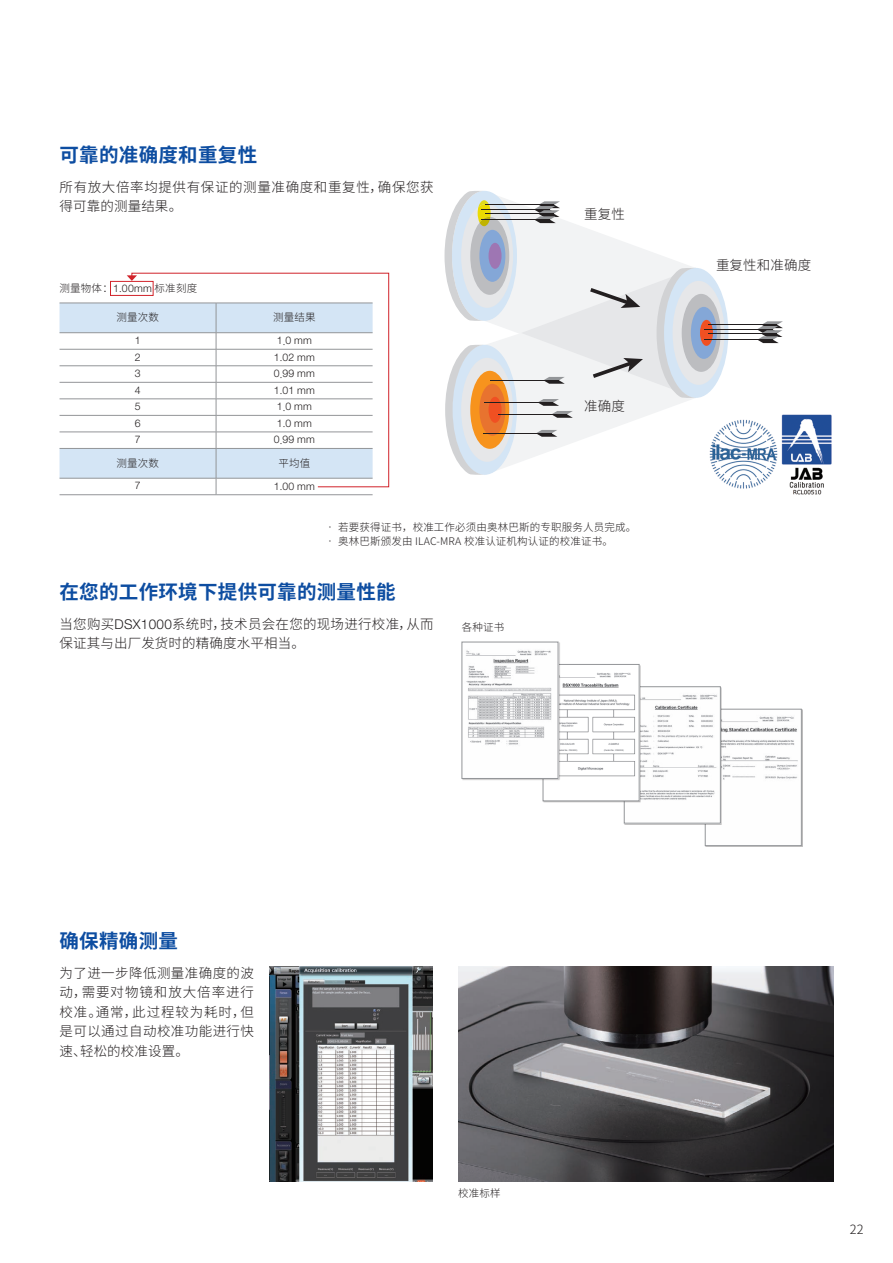
<style>
.page{position:relative;width:893px;height:1263px;background:#fff}
.page>*{position:absolute;margin:0;border:0;box-sizing:border-box;transform-origin:0 0}
.t1{font:700 19.5px "Noto Sans SC";letter-spacing:.015em;color:#0d4da1}
.t2{font:300 13.5px/19.5px "Noto Sans SC";letter-spacing:.03em;color:#231f20}
.t3{font:300 13.5px "Noto Sans SC";letter-spacing:.01em;color:#231f20}
.t4{font:300 12.75px "Noto Sans SC";color:#231f20}
.t5{font:300 10.5px "Noto Sans SC";letter-spacing:.015em;color:#231f20}
.t6{font:300 10.5px "Helvetica Neue LTW1 G";letter-spacing:.02em;color:#231f20}
.s1{font-family:"Helvetica Neue LTW1 G"}
.s2{font-family:"Noto Sans SC"}
</style>
<div class="page">
<svg style="left:131px;top:272px;width:258px;height:215px"></svg>
<svg style="left:127px;top:275px;width:10px;height:6px"></svg>
<svg style="left:60px;top:304px;width:313px;height:174px"></svg>
<hr style="left:60px;top:303px;width:156px;height:1px;background:#939598">
<hr style="left:216px;top:303px;width:157px;height:1px;background:#939598">
<hr style="left:60px;top:332px;width:156px;height:1px;background:#939598">
<hr style="left:216px;top:332px;width:157px;height:1px;background:#939598">
<hr style="left:60px;top:349px;width:156px;height:1px;background:#939598">
<hr style="left:216px;top:349px;width:157px;height:1px;background:#939598">
<hr style="left:60px;top:365px;width:156px;height:1px;background:#939598">
<hr style="left:216px;top:365px;width:157px;height:1px;background:#939598">
<hr style="left:60px;top:382px;width:156px;height:1px;background:#939598">
<hr style="left:216px;top:382px;width:157px;height:1px;background:#939598">
<hr style="left:60px;top:399px;width:156px;height:1px;background:#939598">
<hr style="left:216px;top:399px;width:157px;height:1px;background:#939598">
<hr style="left:60px;top:415px;width:156px;height:1px;background:#939598">
<hr style="left:216px;top:415px;width:157px;height:1px;background:#939598">
<hr style="left:60px;top:432px;width:156px;height:1px;background:#939598">
<hr style="left:216px;top:432px;width:157px;height:1px;background:#939598">
<hr style="left:60px;top:448px;width:156px;height:1px;background:#939598">
<hr style="left:216px;top:448px;width:157px;height:1px;background:#939598">
<hr style="left:60px;top:478px;width:156px;height:1px;background:#939598">
<hr style="left:216px;top:478px;width:157px;height:1px;background:#939598">
<svg style="left:216px;top:303px;width:1px;height:191px"></svg>
<hr style="left:60px;top:494px;width:156px;height:1px;background:#939598">
<hr style="left:216px;top:494px;width:157px;height:1px;background:#939598">
<div style="left:110px;top:281px;width:43px;height:15px;border:1px solid #d1232a"></div>
<div style="left:663px;top:268px;width:65px;height:130px;background:#d4e5f5;border-radius:50%"></div>
<div style="left:673px;top:281px;width:52px;height:104px;background:#e6e7e9;border-radius:50%"></div>
<div style="left:682px;top:294px;width:39px;height:78px;background:#bcbdc0;border-radius:50%"></div>
<div style="left:691px;top:307px;width:26px;height:52px;background:#84a7d7;border-radius:50%"></div>
<div style="left:700px;top:320px;width:13px;height:26px;background:#f05022;border-radius:50%"></div>
<hr style="left:708px;top:324px;width:69px;height:1px;background:#231f20">
<hr style="left:704px;top:329px;width:68px;height:1px;background:#231f20">
<hr style="left:708px;top:333px;width:69px;height:1px;background:#231f20">
<svg style="left:758px;top:321px;width:25px;height:22px"></svg>
<hr style="left:704px;top:339px;width:69px;height:1px;background:#231f20">
<svg style="left:444px;top:191px;width:252px;height:284px"></svg>
<div style="left:706px;top:709px;width:97px;height:138px;background:#a0a2a4"></div>
<img style="left:707px;top:711px;width:92px;height:133px">
<div style="left:705px;top:709px;width:96px;height:137px;border:1px solid #939598"></div>
<div style="left:624px;top:687px;width:98px;height:138px;background:#b5b7b9"></div>
<img style="left:626px;top:688px;width:93px;height:133px">
<div style="left:624px;top:686px;width:97px;height:137px;border:1px solid #939598"></div>
<div style="left:543px;top:665px;width:98px;height:137px;background:#b6b8ba"></div>
<img style="left:545px;top:666px;width:92px;height:133px">
<div style="left:543px;top:664px;width:96px;height:137px;border:1px solid #939598"></div>
<div style="left:462px;top:642px;width:98px;height:138px;background:#c1c2c4"></div>
<img style="left:464px;top:644px;width:92px;height:133px">
<div style="left:462px;top:642px;width:96px;height:137px;border:1px solid #939598"></div>
<img style="left:709px;top:414px;width:123px;height:81px">
<img style="left:458px;top:967px;width:375px;height:214px">
<img style="left:270px;top:967px;width:163px;height:214px">
<h1 class="t1" style="left:60px;top:144px;width:199px">可靠的准确度和重复性</h1>
<p class="t2" style="left:60px;top:177px;width:376px">所有放大倍率均提供有保证的测量准确度和重复性，确保您获得可靠的测量结果。</p>
<p class="t5" style="left:60px;top:282px;width:139px">测量物体：<span class="s1">1</span>.<span class="s1">00mm</span> 标准刻度</p>
<p class="t5" style="left:117px;top:312px;width:44px">测量次数</p>
<p class="t5" style="left:273px;top:312px;width:44px">测量结果</p>
<p class="t6" style="left:135px;top:334px;width:7px">1</p>
<p class="t6" style="left:277px;top:334px;width:37px">1<span class="s2">.</span>0 mm</p>
<p class="t6" style="left:135px;top:350px;width:7px">2</p>
<p class="t6" style="left:274px;top:351px;width:43px">1<span class="s2">.</span>02 mm</p>
<p class="t6" style="left:135px;top:367px;width:7px">3</p>
<p class="t6" style="left:274px;top:367px;width:43px">0<span class="s2">.</span>99 mm</p>
<p class="t6" style="left:135px;top:383px;width:7px">4</p>
<p class="t6" style="left:274px;top:384px;width:43px">1<span class="s2">.</span>01 mm</p>
<p class="t6" style="left:135px;top:400px;width:7px">5</p>
<p class="t6" style="left:277px;top:400px;width:37px">1<span class="s2">.</span>0 mm</p>
<p class="t6" style="left:135px;top:416px;width:7px">6</p>
<p class="t6" style="left:277px;top:417px;width:37px">1<span class="s2">.</span>0 mm</p>
<p class="t6" style="left:135px;top:433px;width:7px">7</p>
<p class="t6" style="left:274px;top:433px;width:43px">0<span class="s2">.</span>99 mm</p>
<p class="t5" style="left:116px;top:457px;width:44px">测量次数</p>
<p class="t5" style="left:278px;top:457px;width:33px">平均值</p>
<p class="t6" style="left:135px;top:479px;width:7px">7</p>
<p class="t6" style="left:274px;top:480px;width:43px">1<span class="s2">.</span>00 mm</p>
<p class="t2" style="left:584px;top:204px;width:42px">重复性</p>
<p class="t2" style="left:584px;top:396px;width:42px">准确度</p>
<p class="t5" style="left:325px;top:521px;width:313px">• 若要获得证书，校准工作必须由奥林巴斯的专职服务人员完成。</p>
<p class="t5" style="left:325px;top:535px;width:290px">• 奥林巴斯颁发由 ILAC-MRA 校准认证机构认证的校准证书。</p>
<h1 class="t1" style="left:60px;top:580px;width:338px">在您的工作环境下提供可靠的测量性能</h1>
<p class="t2" style="left:60px;top:614px;width:376px">当您购买<span class="s1">DSX1000</span>系统时，技术员会在您的现场进行校准，从而保证其与出厂发货时的精确度水平相当。</p>
<p class="t5" style="left:462px;top:621px;width:44px">各种证书</p>
<p class="t3" style="left:716px;top:257px;width:97px">重复性和准确度</p>
<h1 class="t1" style="left:60px;top:930px;width:120px">确保精确测量</h1>
<p class="t2" style="left:60px;top:963px;width:196px;text-align:justify">为了进一步降低测量准确度的波动，需要对物镜和放大倍率进行校准。通常，此过程较为耗时，但是可以通过自动校准功能进行快速、轻松的校准设置。</p>
<p class="t5" style="left:458px;top:1187px;width:44px">校准标样</p>
<p class="t4" style="left:850px;top:1222px;width:15px">22</p>
</div>
